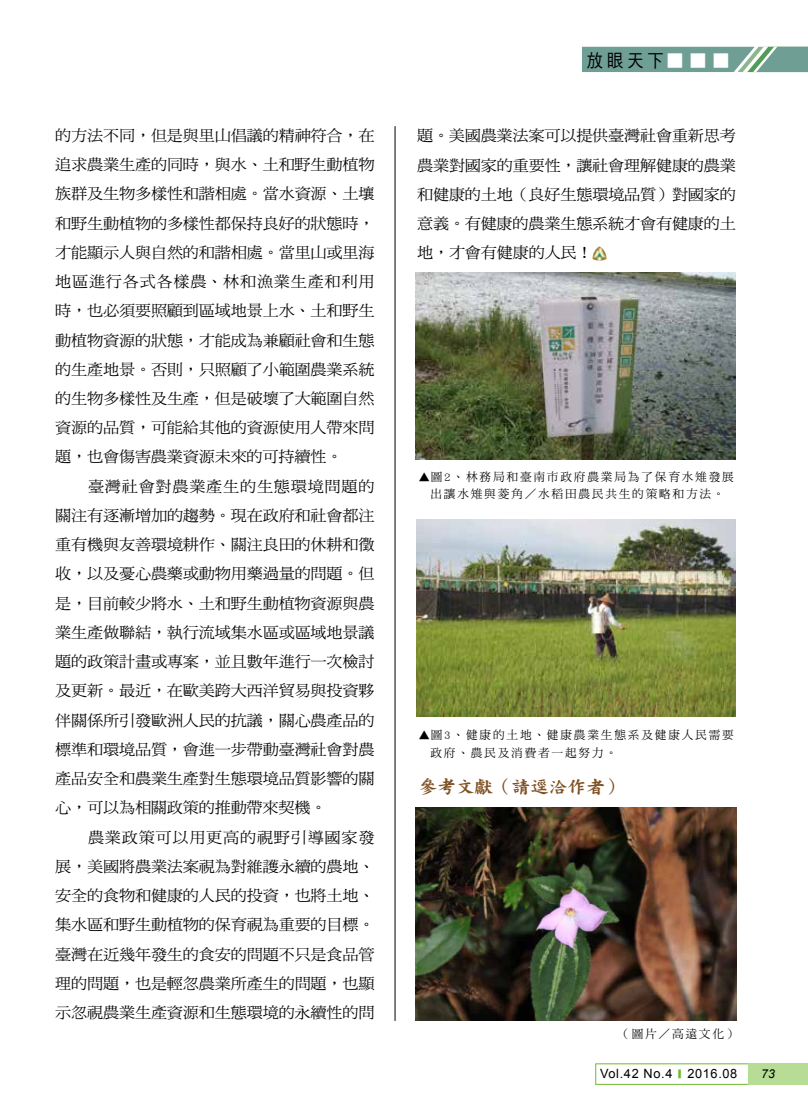
<style>
.page{position:relative;width:808px;height:1106px;background:#fff}
.page>*{position:absolute;margin:0;border:0;box-sizing:border-box;transform-origin:0 0}
.t1{font:18px "DF Kai Shu Std W9";letter-spacing:-.015em;color:#804f21;scale:1.05 1}
.t2{font:18px "DF Hei Std W5";color:#000;scale:.9 1}
.t3{font:15.45px/29.2px "DF Ming Std W5";letter-spacing:-.015em;color:#000;text-align:justify;scale:1.05 1}
.t4{font:12.75px "Arial";letter-spacing:.05em;color:#000}
.t5{font:italic 12.15px "Arial";color:#000}
.t6{font:11.7px/17.5px "DF Ming Std W5";letter-spacing:.155em;color:#000}
.s1{font-family:"AR Hei B5";font-weight:700;font-size:14.4px;color:#fff}
.s2{font-family:"AR Hei B5";font-weight:700;font-size:10.65px;color:#6fba2c}
</style>
<div class="page">
<img style="left:416px;top:807px;width:320px;height:213px">
<img style="left:592px;top:246px;width:15px;height:15px">
<hr style="left:395px;top:126px;width:1px;height:894px;background:#000">
<img style="left:416px;top:273px;width:319px;height:187px">
<div style="left:748px;top:1063px;width:60px;height:21px;background:#b7dc95"></div>
<svg style="left:582px;top:47px;width:226px;height:25px;background:#76a398"></svg>
<img style="left:417px;top:519px;width:318px;height:198px">
<p class="t3" style="left:55px;top:120px;width:306px">的方法不同，但是與里山倡議的精神符合，在追求農業生產的同時，與水、土和野生動植物族群及生物多樣性和諧相處。當水資源、土壤和野生動植物的多樣性都保持良好的狀態時，才能顯示人與自然的和諧相處。當里山或里海地區進行各式各樣農、林和漁業生產和利用時，也必須要照顧到區域地景上水、土和野生動植物資源的狀態，才能成為兼顧社會和生態的生產地景。否則，只照顧了小範圍農業系統的生物多樣性及生產，但是破壞了大範圍自然資源的品質，可能給其他的資源使用人帶來問題，也會傷害農業資源未來的可持續性。</p>
<p class="t3" style="left:55px;top:471px;width:306px;text-indent:33px">臺灣社會對農業產生的生態環境問題的關注有逐漸增加的趨勢。現在政府和社會都注重有機與友善環境耕作、關注良田的休耕和徵收，以及憂心農藥或動物用藥過量的問題。但是，目前較少將水、土和野生動植物資源與農業生產做聯結，執行流域集水區或區域地景議題的政策計畫或專案，並且數年進行一次檢討及更新。最近，在歐美跨大西洋貿易與投資夥伴關係所引發歐洲人民的抗議，關心農產品的標準和環境品質，會進一步帶動臺灣社會對農產品安全和農業生產對生態環境品質影響的關心，可以為相關政策的推動帶來契機。</p>
<p class="t3" style="left:55px;top:822px;width:306px;text-indent:33px">農業政策可以用更高的視野引導國家發展，美國將農業法案視為對維護永續的農地、安全的食物和健康的人民的投資，也將土地、集水區和野生動植物的保育視為重要的目標。臺灣在近幾年發生的食安的問題不只是食品管理的問題，也是輕忽農業所產生的問題，也顯示忽視農業生產資源和生態環境的永續性的問</p>
<p class="t2" style="left:587px;top:50px;width:159px">放眼天下<span class="s1">█ █ █</span></p>
<p class="t3" style="left:417px;top:121px;width:305px">題。美國農業法案可以提供臺灣社會重新思考農業對國家的重要性，讓社會理解健康的農業和健康的土地（良好生態環境品質）對國家的意義。有健康的農業生態系統才會有健康的土地，才會有健康的人民！</p>
<p class="t6" style="left:418px;top:467px;width:317px;text-align:center">▲圖2、林務局和臺南市政府農業局為了保育水雉發展出讓水雉與菱角／水稻田農民共生的策略和方法。</p>
<p class="t6" style="left:430px;top:725px;width:305px;text-indent:-12px">▲圖3、健康的土地、健康農業生態系及健康人民需要政府、農民及消費者一起努力。</p>
<p class="t1" style="left:418px;top:776px;width:197px">參考文獻（請逕洽作者）</p>
<p class="t6" style="left:618px;top:1024px;width:121px">（圖片／高遠文化）</p>
<p class="t4" style="left:600px;top:1064px;width:139px">Vol.42 No.4 <span class="s2">■</span> 2016.08</p>
<p class="t5" style="left:761px;top:1065px;width:15px">73</p>
</div>
